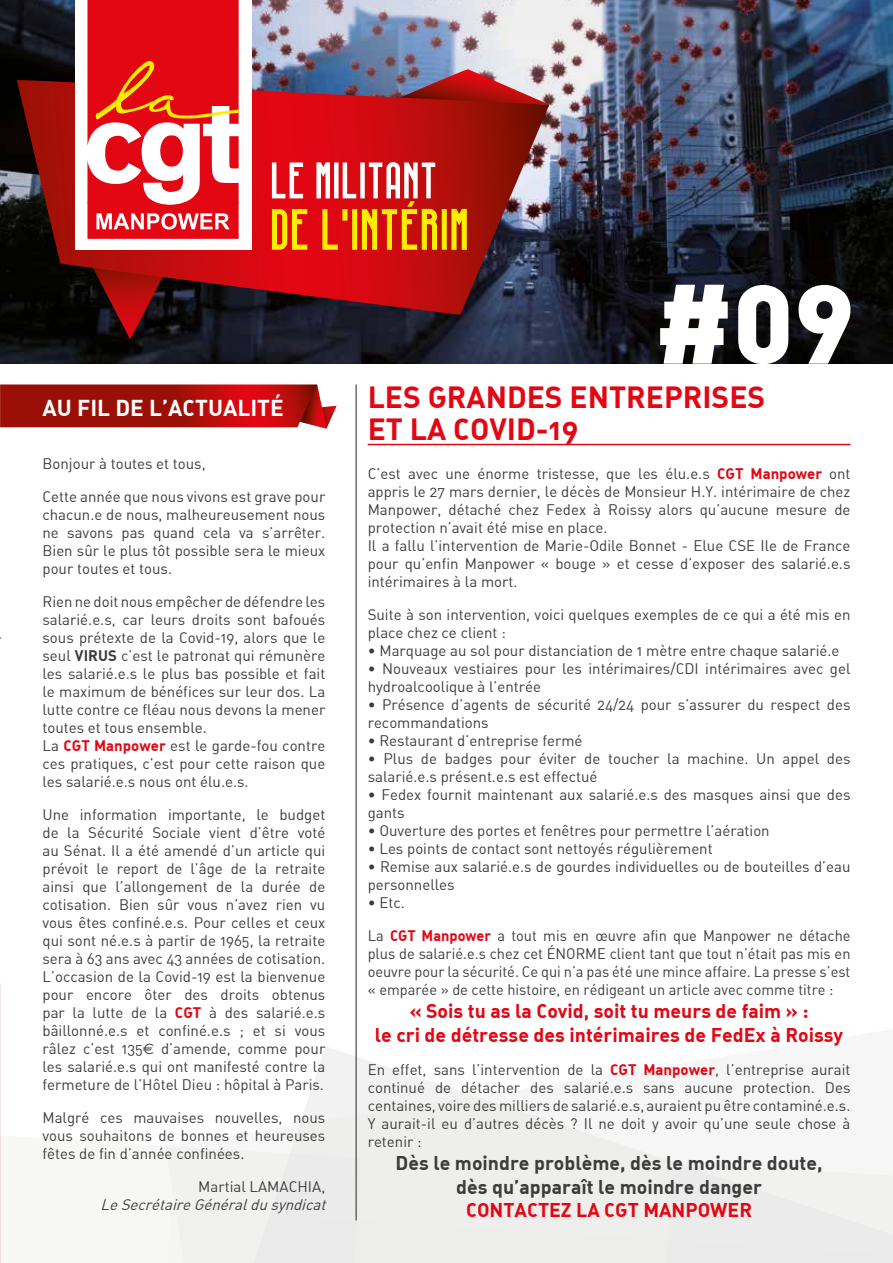
<style>
.page{position:relative;width:893px;height:1263px;background:#fff}
.page>*{position:absolute;margin:0;border:0;box-sizing:border-box;transform-origin:0 0}
.t1{font:700 30px/31.5px "DIN Alternate";color:#e30613}
.t2{font:700 22.5px "DIN Alternate";color:#fff}
.t3{font:700 19.5px/23.4px "DIN Alternate";color:#e30613;text-align:center}
.t4{font:700 19.5px/23.4px "DIN Alternate";color:#3c3c3b;text-align:center}
.t5{font:15px/18px "DIN Alternate";color:#3c3c3b}
.t6{font:italic 15px "DIN Alternate";color:#3c3c3b}
.s1{font-weight:700}
.s2{font-weight:700;color:#e30613}
.s3{font-family:"Euro Sans"}
</style>
<div class="page">
<img style="left:0;top:0;width:893px;height:363px">
<svg style="left:660px;top:285px;width:190px;height:79px"></svg>
<svg style="left:299px;top:1023px;width:375px;height:139px"></svg>
<div style="left:361px;top:1162px;width:532px;height:101px;background:#eeeeed"></div>
<div style="left:165px;top:1127px;width:196px;height:136px;background:#f0f0ef"></div>
<img style="left:43px;top:0;width:657px;height:236px">
<img style="left:44px;top:0;width:656px;height:160px">
<img style="left:251px;top:0;width:449px;height:80px">
<img style="left:700px;top:0;width:193px;height:271px">
<svg style="left:87px;top:315px;width:81px;height:25px;background:#2b0a0e"></svg>
<svg style="left:379px;top:69px;width:170px;height:11px;background:#a5889c"></svg>
<svg style="left:17px;top:80px;width:532px;height:235px;background:#8e1c21"></svg>
<svg style="left:272px;top:162px;width:195px;height:88px;background:#df5b2f"></svg>
<div style="left:75px;top:0;width:176px;height:250px;background:#fff"></div>
<svg style="left:87px;top:0;width:152px;height:239px"></svg>
<svg style="left:0;top:384px;width:337px;height:45px;background:#b2221e"></svg>
<hr style="left:368px;top:444px;width:482px;height:1px;background:#e30613">
<hr style="left:0;top:638px;width:1px;height:625px;background:#f6f6f6">
<hr style="left:0;top:984px;width:1px;height:279px;background:#f4e6e5">
<hr style="left:356px;top:384px;width:1px;height:836px;background:#3c3c3b">
<h2 class="t2" style="left:43px;top:393px;width:243px">AU FIL DE L’ACTUALITÉ</h2>
<h1 class="t1" style="left:368px;top:380px;width:399px">LES GRANDES ENTREPRISES<br>ET LA COVID-19</h1>
<p class="t5" style="left:43px;top:454px;width:165px">Bonjour à toutes et tous,</p>
<p class="t5" style="left:43px;top:487px;width:284px;text-align:justify">Cette année que nous vivons est grave pour chacun.e de nous, malheureusement nous ne savons pas quand cela va s’arrêter.<br>Bien sûr le plus tôt possible sera le mieux pour toutes et tous.</p>
<p class="t5" style="left:43px;top:592px;width:284px">Rien ne doit nous empêcher de défendre les salarié.e.s, car leurs droits sont bafoués sous prétexte de la Covid-19, alors que le seul <span class="s1">VIRUS</span> c’est le patronat qui rémunère les salarié.e.s le plus bas possible et fait le maximum de bénéfices sur leur dos. La lutte contre ce fléau nous devons la mener toutes et tous ensemble.<br>La <span class="s2">CGT Manpower</span> est le garde-fou contre ces pratiques, c’est pour cette raison que les salarié.e.s nous ont élu.e.s.</p>
<p class="t5" style="left:43px;top:805px;width:284px;text-align:justify">Une information importante, le budget de la Sécurité Sociale vient d’être voté au Sénat. Il a été amendé d’un article qui prévoit le report de l’âge de la retraite ainsi que l’allongement de la durée de cotisation. Bien sûr vous n’avez rien vu vous êtes confiné.e.s. Pour celles et ceux qui sont né.e.s à partir de 1965, la retraite sera à 63 ans avec 43 années de cotisation.<br>L’occasion de la Covid-19 est la bienvenue pour encore ôter des droits obtenus par la lutte de la <span class="s2">CGT</span> à des salarié.e.s bâillonné.e.s et confiné.e.s ; et si vous râlez c’est 135<span class="s3">€</span> d’amende, comme pour les salarié.e.s qui ont manifesté contre la fermeture de l’Hôtel Dieu : hôpital à Paris.</p>
<p class="t5" style="left:43px;top:1108px;width:284px;text-align:justify">Malgré ces mauvaises nouvelles, nous vous souhaitons de bonnes et heureuses fêtes de fin d’année confinées.</p>
<p class="t5" style="left:198px;top:1177px;width:129px">Martial LAMACHIA,</p>
<p class="t6" style="left:100px;top:1195px;width:231px">LeSecrétaireGénéraldusyndicat</p>
<p class="t5" style="left:368px;top:464px;width:484px">C’est avec une énorme tristesse, que les élu.e.s <span class="s2">CGT Manpower</span> ont appris le 27 mars dernier, le décès de Monsieur H.Y. intérimaire de chez Manpower, détaché chez Fedex à Roissy alors qu’aucune mesure de protection n’avait été mise en place.<br>Il a fallu l’intervention de Marie-Odile Bonnet - Elue CSE Ile de France pour qu’enfin Manpower « bouge » et cesse d’exposer des salarié.e.s intérimaires à la mort.</p>
<p class="t5" style="left:368px;top:605px;width:484px">Suite à son intervention, voici quelques exemples de ce qui a été mis en place chez ce client :</p>
<p class="t5" style="left:368px;top:641px;width:473px">• Marquage au sol pour distanciation de 1 mètre entre chaque salarié.e</p>
<p class="t5" style="left:368px;top:659px;width:484px">• Nouveaux vestiaires pour les intérimaires/CDI intérimaires avec gel hydroalcoolique à l’entrée</p>
<p class="t5" style="left:368px;top:695px;width:484px">• Présence d’agents de sécurité 24/24 pour s’assurer du respect des recommandations</p>
<p class="t5" style="left:368px;top:731px;width:216px">• Restaurant d’entreprise fermé</p>
<p class="t5" style="left:368px;top:749px;width:484px">• Plus de badges pour éviter de toucher la machine. Un appel des salarié.e.s présent.e.s est effectué</p>
<p class="t5" style="left:368px;top:785px;width:484px">• Fedex fournit maintenant aux salarié.e.s des masques ainsi que des gants</p>
<p class="t5" style="left:368px;top:821px;width:403px">• Ouverture des portes et fenêtres pour permettre l’aération</p>
<p class="t5" style="left:368px;top:839px;width:346px">• Les points de contact sont nettoyés régulièrement</p>
<p class="t5" style="left:368px;top:857px;width:484px">• Remise aux salarié.e.s de gourdes individuelles ou de bouteilles d’eau personnelles</p>
<p class="t5" style="left:368px;top:886px;width:484px;line-height:33px">• Etc.<br>La <span class="s2">CGT Manpower</span> a tout mis en œuvre afin que Manpower ne détache</p>
<p class="t5" style="left:368px;top:944px;width:484px;text-align:justify">plus de salarié.e.s chez cet ÉNORME client tant que tout n’était pas mis en oeuvre pour la sécurité. Ce qui n’a pas été une mince affaire. La presse s’est « emparée » de cette histoire, en rédigeant un article avec comme titre :</p>
<h3 class="t3" style="left:375px;top:999px;width:470px">« Sois tu as la Covid, soit tu meurs de faim » :<br>le cri de détresse des intérimaires de FedEx à Roissy</h3>
<p class="t5" style="left:368px;top:1060px;width:484px;text-align:justify">En effet, sans l’intervention de la <span class="s2">CGT Manpower</span>, l’entreprise aurait continué de détacher des salarié.e.s sans aucune protection. Des centaines, voire des milliers de salarié.e.s, auraient pu être contaminé.e.s.<br>Y aurait-il eu d’autres décès ? Il ne doit y avoir qu’une seule chose à retenir :</p>
<h3 class="t4" style="left:396px;top:1150px;width:429px">Dès le moindre problème, dès le moindre doute, dès qu’apparaît le moindre danger</h3>
<h3 class="t3" style="left:466px;top:1197px;width:288px">CONTACTEZ LA CGT MANPOWER</h3>
</div>
